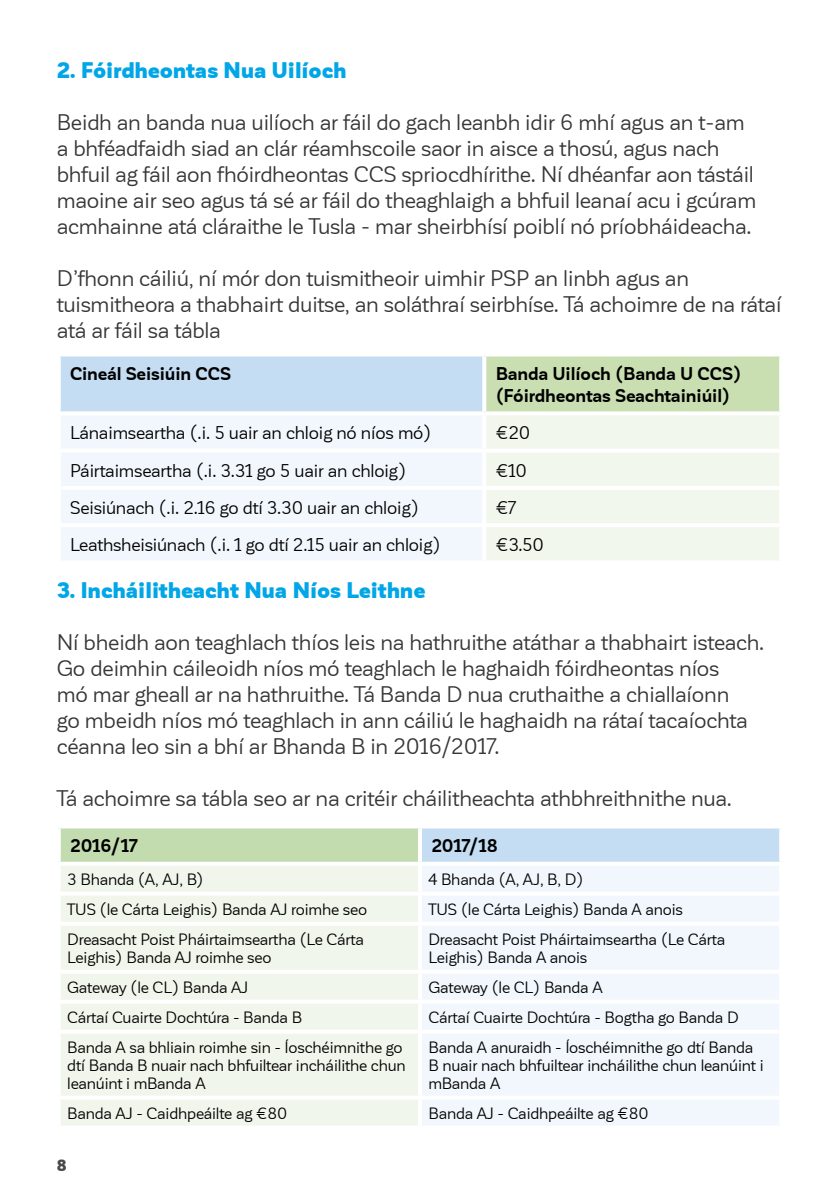
<style>
.page{position:relative;width:840px;height:1191px;background:#fff}
.page>*{position:absolute;margin:0;border:0;box-sizing:border-box;transform-origin:0 0}
.t1{font:22px/26px "Corporative Sans";letter-spacing:-.01em;color:#373636}
.t2{font:900 22px "Corporative Sans";letter-spacing:-.01em;color:#00a6e7}
.t3{font:18px "Corporative Sans";letter-spacing:-.01em;color:#000}
.t4{font:700 18px/21.6px "Corporative Sans";letter-spacing:-.01em;color:#000}
.t5{font:16px/18px "Corporative Sans";letter-spacing:-.01em;color:#000}
.t6{font:900 16px "Corporative Sans";color:#4a4a49}
</style>
<div class="page">
<div style="left:59px;top:354px;width:425px;height:59px;background:#c4ddf3"></div>
<div style="left:484px;top:354px;width:296px;height:59px;background:#cadfb1"></div>
<div style="left:61px;top:416px;width:421px;height:144px;background:#f1f7fc"></div>
<div style="left:486px;top:415px;width:292px;height:145px;background:#f2f7ed"></div>
<hr style="left:57px;top:352px;width:427px;height:4px;background:#fff">
<svg style="left:59px;top:356px;width:2px;height:55px"></svg>
<hr style="left:484px;top:352px;width:298px;height:4px;background:#fff">
<svg style="left:482px;top:356px;width:4px;height:55px"></svg>
<svg style="left:778px;top:356px;width:3px;height:55px"></svg>
<svg style="left:59px;top:411px;width:425px;height:2px"></svg>
<svg style="left:484px;top:411px;width:297px;height:2px"></svg>
<svg style="left:778px;top:415px;width:1px;height:33px"></svg>
<hr style="left:57px;top:448px;width:427px;height:4px;background:#fff">
<hr style="left:484px;top:448px;width:298px;height:4px;background:#fff">
<svg style="left:778px;top:453px;width:1px;height:33px"></svg>
<hr style="left:57px;top:486px;width:427px;height:4px;background:#fff">
<hr style="left:484px;top:486px;width:298px;height:4px;background:#fff">
<svg style="left:778px;top:490px;width:1px;height:33px"></svg>
<hr style="left:57px;top:523px;width:427px;height:4px;background:#fff">
<hr style="left:484px;top:523px;width:298px;height:4px;background:#fff">
<svg style="left:778px;top:527px;width:1px;height:33px"></svg>
<div style="left:59px;top:826px;width:361px;height:37px;background:#c2dbaf"></div>
<div style="left:420px;top:826px;width:360px;height:37px;background:#c4ddf3"></div>
<div style="left:61px;top:866px;width:357px;height:259px;background:#f1f6ec"></div>
<div style="left:422px;top:866px;width:356px;height:259px;background:#f1f7fc"></div>
<hr style="left:57px;top:824px;width:363px;height:4px;background:#fff">
<svg style="left:58px;top:828px;width:3px;height:33px"></svg>
<hr style="left:420px;top:824px;width:362px;height:4px;background:#fff">
<hr style="left:418px;top:828px;width:4px;height:33px;background:#fff">
<svg style="left:778px;top:828px;width:4px;height:33px"></svg>
<svg style="left:58px;top:861px;width:362px;height:2px"></svg>
<svg style="left:420px;top:861px;width:362px;height:2px"></svg>
<svg style="left:61px;top:891px;width:357px;height:4px"></svg>
<hr style="left:420px;top:891px;width:362px;height:4px;background:#fff">
<svg style="left:61px;top:921px;width:357px;height:4px"></svg>
<hr style="left:420px;top:921px;width:362px;height:4px;background:#fff">
<svg style="left:61px;top:969px;width:357px;height:4px"></svg>
<hr style="left:420px;top:969px;width:362px;height:4px;background:#fff">
<svg style="left:61px;top:999px;width:357px;height:4px"></svg>
<hr style="left:420px;top:999px;width:362px;height:4px;background:#fff">
<svg style="left:61px;top:1029px;width:357px;height:4px"></svg>
<hr style="left:420px;top:1029px;width:362px;height:4px;background:#fff">
<svg style="left:61px;top:1095px;width:357px;height:4px"></svg>
<hr style="left:420px;top:1095px;width:362px;height:4px;background:#fff">
<svg style="left:61px;top:1125px;width:357px;height:1px"></svg>
<p class="t2" style="left:57px;top:58px;width:291px">2. Fóirdheontas Nua Uilíoch</p>
<p class="t1" style="left:57px;top:110px;width:700px">Beidh an banda nua uilíoch ar fáil do gach leanbh idir 6 mhí agus an t-am a bhféadfaidh siad an clár réamhscoile saor in aisce a thosú, agus nach bhfuil ag fáil aon fhóirdheontas CCS spriocdhírithe. Ní dhéanfar aon tástáil maoine air seo agus tá sé ar fáil do theaghlaigh a bhfuil leanaí acu i gcúram acmhainne atá cláraithe le Tusla - mar sheirbhísí poiblí nó príobháideacha.</p>
<p class="t1" style="left:57px;top:266px;width:725px">D’fhonn cáiliú, ní mór don tuismitheoir uimhir PSP an linbh agus an tuismitheora a thabhairt duitse, an soláthraí seirbhíse. Tá achoimre de na rátaí atá ar fáil sa tábla</p>
<p class="t4" style="left:70px;top:363px;width:163px">Cineál Seisiúin CCS</p>
<p class="t4" style="left:495px;top:363px;width:247px">Banda Uilíoch (Banda U CCS) (Fóirdheontas Seachtainiúil)</p>
<p class="t3" style="left:70px;top:423px;width:362px">Lánaimseartha (.i. 5 uair an chloig nó níos mó)</p>
<p class="t3" style="left:495px;top:423px;width:36px">€20</p>
<p class="t3" style="left:70px;top:461px;width:337px">Páirtaimseartha (.i. 3.31 go 5 uair an chloig)</p>
<p class="t3" style="left:495px;top:461px;width:33px">€10</p>
<p class="t3" style="left:70px;top:498px;width:350px">Seisiúnach (.i. 2.16 go dtí 3.30 uair an chloig)</p>
<p class="t3" style="left:495px;top:498px;width:22px">€7</p>
<p class="t3" style="left:70px;top:535px;width:372px">Leathsheisiúnach (.i. 1 go dtí 2.15 uair an chloig)</p>
<p class="t3" style="left:495px;top:535px;width:50px">€3.50</p>
<p class="t2" style="left:57px;top:578px;width:370px">3. Incháilitheacht Nua Níos Leithne</p>
<p class="t1" style="left:57px;top:630px;width:708px">Ní bheidh aon teaghlach thíos leis na hathruithe atáthar a thabhairt isteach.<br>Go deimhin cáileoidh níos mó teaghlach le haghaidh fóirdheontas níos<br>mó mar gheall ar na hathruithe. Tá Banda D nua cruthaithe a chiallaíonn<br>go mbeidh níos mó teaghlach in ann cáiliú le haghaidh na rátaí tacaíochta céanna leo sin a bhí ar Bhanda B in 2016/2017.</p>
<p class="t1" style="left:57px;top:786px;width:676px">Tá achoimre sa tábla seo ar na critéir cháilitheachta athbhreithnithe nua.</p>
<p class="t4" style="left:70px;top:835px;width:69px">2016/17</p>
<p class="t4" style="left:431px;top:835px;width:68px">2017/18</p>
<p class="t5" style="left:67px;top:870px;width:138px">3 Bhanda (A, AJ, B)</p>
<p class="t5" style="left:428px;top:870px;width:156px">4 Bhanda (A, AJ, B, D)</p>
<p class="t5" style="left:67px;top:900px;width:301px">TUS (le Cárta Leighis) Banda AJ roimhe seo</p>
<p class="t5" style="left:428px;top:900px;width:256px">TUS (le Cárta Leighis) Banda A anois</p>
<p class="t5" style="left:67px;top:930px;width:298px">Dreasacht Poist Pháirtaimseartha (Le Cárta<br>Leighis) Banda AJ roimhe seo</p>
<p class="t5" style="left:428px;top:930px;width:298px">Dreasacht Poist Pháirtaimseartha (Le Cárta<br>Leighis) Banda A anois</p>
<p class="t5" style="left:67px;top:978px;width:182px">Gateway (le CL) Banda AJ</p>
<p class="t5" style="left:428px;top:978px;width:175px">Gateway (le CL) Banda A</p>
<p class="t5" style="left:67px;top:1008px;width:236px">Cártaí Cuairte Dochtúra - Banda B</p>
<p class="t5" style="left:428px;top:1008px;width:311px">Cártaí Cuairte Dochtúra - Bogtha go Banda D</p>
<p class="t5" style="left:67px;top:1038px;width:340px">Banda A sa bhliain roimhe sin - Íoschéimnithe go dtí Banda B nuair nach bhfuiltear incháilithe chun leanúint i mBanda A</p>
<p class="t5" style="left:428px;top:1038px;width:336px">Banda A anuraidh - Íoschéimnithe go dtí Banda<br>B nuair nach bhfuiltear incháilithe chun leanúint i mBanda A</p>
<p class="t5" style="left:67px;top:1104px;width:221px">Banda AJ - Caidhpeáilte ag €80</p>
<p class="t5" style="left:428px;top:1104px;width:221px">Banda AJ - Caidhpeáilte ag €80</p>
<p class="t6" style="left:57px;top:1156px;width:11px">8</p>
</div>
